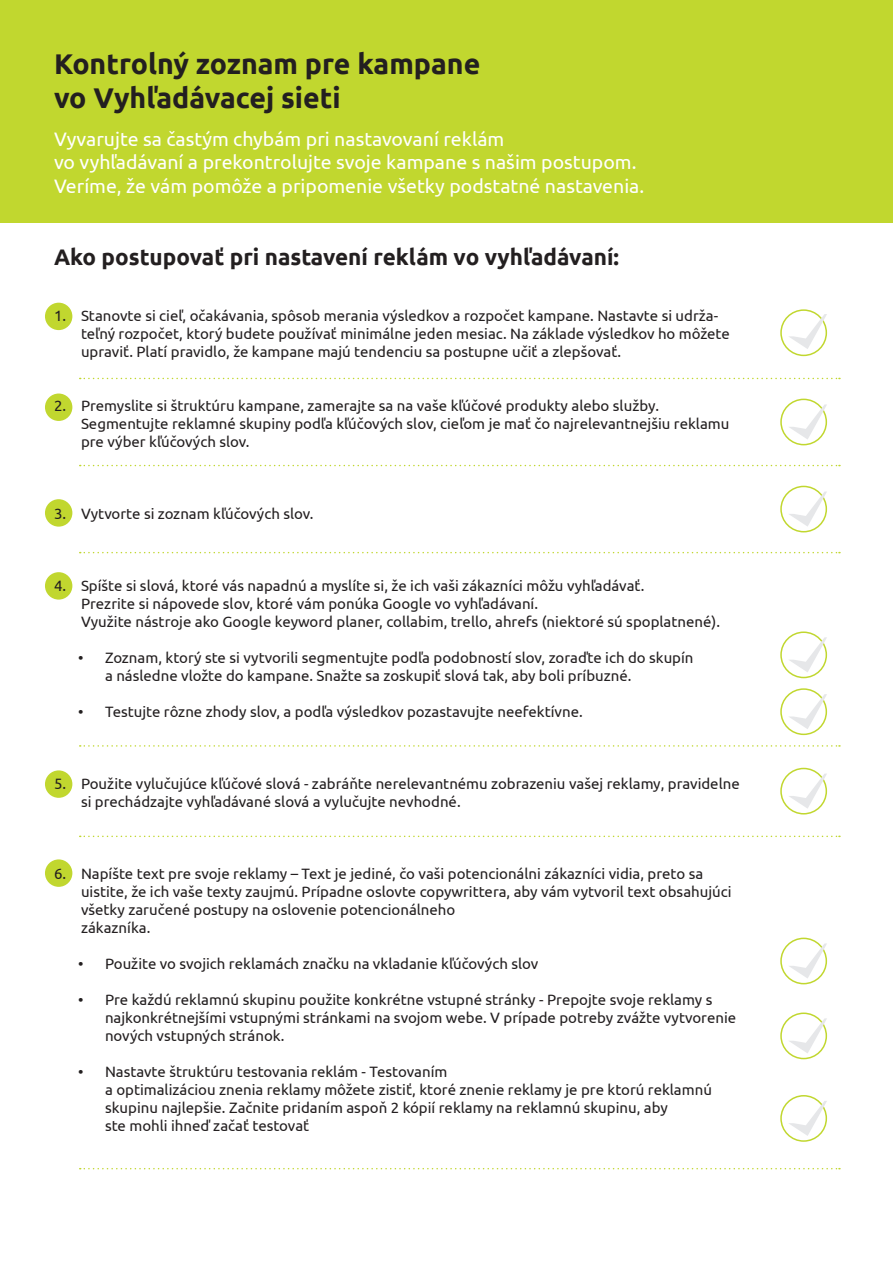
<style>
.page{position:relative;width:893px;height:1263px;background:#fff}
.page>*{position:absolute;margin:0;border:0;box-sizing:border-box;transform-origin:0 0}
.t1{font:700 28.5px/34.2px "Ubuntu";color:#231f20}
.t2{font:700 22.5px "Ubuntu";color:#231f20}
.t3{font:19.5px/23.4px "Ubuntu";color:#fff}
.t4{font:15px/18px "Ubuntu";color:#231f20}
</style>
<div class="page">
<div style="left:0;top:0;width:893px;height:222px;background:#c1d72f"></div>
<div style="left:45px;top:303px;width:27px;height:27px;background:#c1d72f;border-radius:50%"></div>
<div style="left:45px;top:393px;width:27px;height:28px;background:#c1d72f;border-radius:50%"></div>
<div style="left:45px;top:499px;width:27px;height:28px;background:#c1d72f;border-radius:50%"></div>
<div style="left:45px;top:572px;width:27px;height:28px;background:#c1d72f;border-radius:50%"></div>
<div style="left:45px;top:770px;width:27px;height:28px;background:#c1d72f;border-radius:50%"></div>
<div style="left:45px;top:859px;width:27px;height:28px;background:#c1d72f;border-radius:50%"></div>
<div style="left:780px;top:309px;width:47px;height:47px;border:2px solid #c1d72f;border-radius:50%"></div>
<div style="left:780px;top:399px;width:47px;height:46px;border:2px solid #c1d72f;border-radius:50%"></div>
<div style="left:780px;top:486px;width:47px;height:46px;border:2px solid #c1d72f;border-radius:50%"></div>
<div style="left:780px;top:631px;width:47px;height:47px;border:2px solid #c1d72f;border-radius:50%"></div>
<div style="left:780px;top:688px;width:47px;height:47px;border:2px solid #c1d72f;border-radius:50%"></div>
<div style="left:780px;top:768px;width:47px;height:46px;border:2px solid #c1d72f;border-radius:50%"></div>
<div style="left:780px;top:1095px;width:47px;height:47px;border:2px solid #c1d72f;border-radius:50%"></div>
<div style="left:780px;top:1012px;width:47px;height:47px;border:2px solid #c1d72f;border-radius:50%"></div>
<div style="left:780px;top:938px;width:47px;height:46px;border:2px solid #c1d72f;border-radius:50%"></div>
<svg style="left:80px;top:378px;width:760px;height:1px"></svg>
<svg style="left:80px;top:465px;width:760px;height:1px"></svg>
<svg style="left:80px;top:552px;width:760px;height:1px"></svg>
<svg style="left:80px;top:745px;width:760px;height:2px"></svg>
<svg style="left:80px;top:836px;width:760px;height:1px"></svg>
<svg style="left:80px;top:1168px;width:760px;height:1px"></svg>
<svg style="left:788px;top:314px;width:39px;height:35px"></svg>
<svg style="left:788px;top:404px;width:39px;height:35px"></svg>
<svg style="left:788px;top:491px;width:39px;height:36px"></svg>
<svg style="left:788px;top:637px;width:39px;height:35px"></svg>
<svg style="left:788px;top:694px;width:39px;height:35px"></svg>
<svg style="left:788px;top:774px;width:39px;height:35px"></svg>
<svg style="left:788px;top:1101px;width:39px;height:35px"></svg>
<svg style="left:788px;top:1018px;width:39px;height:35px"></svg>
<svg style="left:788px;top:943px;width:39px;height:35px"></svg>
<h1 class="t1" style="left:54px;top:46px;width:428px">Kontrolný zoznam pre kampane vo Vyhľadávacej sieti</h1>
<h3 class="t3" style="left:54px;top:127px;width:592px">Vyvarujte sa častým chybám pri nastavovaní reklám<br>vo vyhľadávaní a prekontrolujte svoje kampane s našim postupom.<br>Veríme, že vám pomôže a pripomenie všetky podstatné nastavenia.</h3>
<h2 class="t2" style="left:54px;top:243px;width:567px">Ako postupovať pri nastavení reklám vo vyhľadávaní:</h2>
<p class="t4" style="left:81px;top:306px;width:650px;text-indent:-27px">1. Stanovte si cieľ, očakávania, spôsob merania výsledkov a rozpočet kampane. Nastavte si udrža&shy;teľný rozpočet, ktorý budete používať minimálne jeden mesiac. Na základe výsledkov ho môžete upraviť. Platí pravidlo, že kampane majú tendenciu sa postupne učiť a zlepšovať.</p>
<p class="t4" style="left:81px;top:396px;width:650px;text-indent:-27px">2. Premyslite si štruktúru kampane, zamerajte sa na vaše kľúčové produkty alebo služby.<br>Segmentujte reklamné skupiny podľa kľúčových slov, cieľom je mať čo najrelevantnejšiu reklamu pre výber kľúčových slov.</p>
<p class="t4" style="left:54px;top:504px;width:261px">3. Vytvorte si zoznam kľúčových slov.</p>
<p class="t4" style="left:81px;top:576px;width:640px;text-indent:-27px">4. Spíšte si slová, ktoré vás napadnú a myslíte si, že ich vaši zákazníci môžu vyhľadávať.<br>Prezrite si nápovede slov, ktoré vám ponúka Google vo vyhľadávaní.<br>Využite nástroje ako Google keyword planer, collabim, trello, ahrefs (niektoré sú spoplatnené).</p>
<p class="t4" style="left:105px;top:648px;width:590px;text-indent:-27px">• Zoznam, ktorý ste si vytvorili segmentujte podľa podobností slov, zoraďte ich do skupín a následne vložte do kampane. Snažte sa zoskupiť slová tak, aby boli príbuzné.</p>
<p class="t4" style="left:78px;top:702px;width:506px">• Testujte rôzne zhody slov, a podľa výsledkov pozastavujte neefektívne.</p>
<p class="t4" style="left:81px;top:774px;width:660px;text-indent:-27px">5. Použite vylučujúce kľúčové slová - zabráňte nerelevantnému zobrazeniu vašej reklamy, pravidelne si prechádzajte vyhľadávané slová a vylučujte nevhodné.</p>
<p class="t4" style="left:81px;top:864px;width:652px;text-indent:-27px">6. Napíšte text pre svoje reklamy – Text je jediné, čo vaši potencionálni zákazníci vidia, preto sa uistite, že ich vaše texty zaujmú. Prípadne oslovte copywrittera, aby vám vytvoril text obsahujúci všetky zaručené postupy na oslovenie potencionálneho<br>zákazníka.</p>
<p class="t4" style="left:78px;top:954px;width:462px">• Použite vo svojich reklamách značku na vkladanie kľúčových slov</p>
<p class="t4" style="left:105px;top:990px;width:633px;text-indent:-27px">• Pre každú reklamnú skupinu použite konkrétne vstupné stránky - Prepojte svoje reklamy s najkonkrétnejšími vstupnými stránkami na svojom webe. V prípade potreby zvážte vytvorenie nových vstupných stránok.</p>
<p class="t4" style="left:105px;top:1062px;width:608px;text-indent:-27px">• Nastavte štruktúru testovania reklám - Testovaním<br>a optimalizáciou znenia reklamy môžete zistiť, ktoré znenie reklamy je pre ktorú reklamnú skupinu najlepšie. Začnite pridaním aspoň 2 kópií reklamy na reklamnú skupinu, aby<br>ste mohli ihneď začať testovať</p>
</div>
